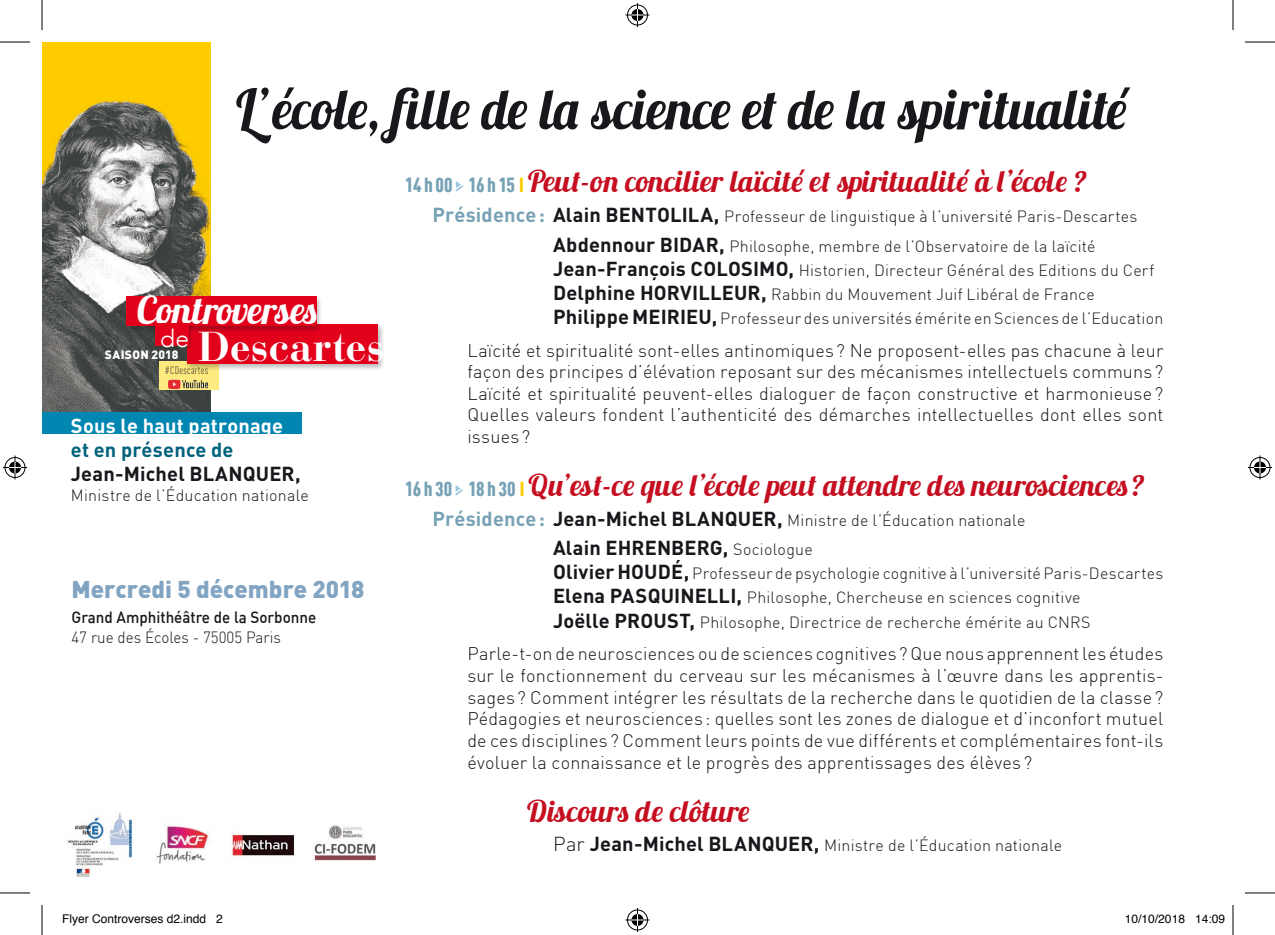
<style>
.page{position:relative;width:1275px;height:935px;background:#fff}
.page>*{position:absolute;margin:0;border:0;box-sizing:border-box;transform-origin:0 0}
.t1{font:56px "Lobster 1.3";letter-spacing:.005em;color:#1a171c;scale:.95 1}
.t2{font:700 41.4px "Bauer Bodoni Std";color:#fff}
.t3{font:38.4px "Lobster 1.3";letter-spacing:.01em;color:#fff}
.t4{font:30px "Lobster 1.3";letter-spacing:.015em;color:#c50e1f}
.t5{font:300 24.4px "Avenir";color:#fff}
.t6{font:900 24px "DINOT";color:#81a4c2}
.t7{font:700 20px "DINOT";letter-spacing:.005em;color:#1a171c}
.t8{font:700 20px "DINOT";letter-spacing:.01em;color:#fff}
.t9{font:700 20px "DINOT";letter-spacing:.01em;color:#00627d}
.t10{font:300 18px/21.6px "DIN";letter-spacing:.015em;color:#1a171c;text-align:justify}
.t11{font:300 16px/24px "DIN";letter-spacing:.015em;color:#1a171c}
.t12{font:500 16px "DIN";color:#1a171c;scale:.95 1}
.t13{font:300 16px "DIN";letter-spacing:.015em;color:#1a171c;scale:.95 1}
.t14{font:12px "Helvetica";color:#000}
.t15{font:900 12px "DINOT";letter-spacing:.03em;color:#fff}
.t16{font:300 condensed 10.8px "DINOT";letter-spacing:.03em;color:#1a171c}
.s1{font-family:"DIN Cond";font-weight:900;font-size:20px;color:#77a2b5}
.s2{font-family:"Pointers";font-size:12px;color:#97c5df}
.s3{font-family:"DINOT";font-weight:700;font-size:20px;color:#fc0}
.s4{font-family:"DINOT";font-weight:700;font-size:20px;color:#77a2b5}
.s5{font-family:"DINOT";font-weight:700;font-size:20px}
.s6{font-family:"DIN";font-weight:300;font-size:16px}
.s7{font-family:"DINOT";font-size:20px}
</style>
<div class="page">
<div style="left:42px;top:42px;width:168px;height:379px;background:#fc0"></div>
<img style="left:42px;top:100px;width:168px;height:312px">
<div style="left:42px;top:412px;width:259px;height:21px;background:#0086b1"></div>
<img style="left:68px;top:811px;width:308px;height:66px">
<div style="left:159px;top:361px;width:59px;height:29px;background:#ffea7f"></div>
<img style="left:167px;top:379px;width:42px;height:11px">
<div style="left:185px;top:323px;width:200px;height:48px;background:#1a171c;opacity:.3"></div>
<div style="left:187px;top:324px;width:191px;height:39px;background:#e2001a"></div>
<div style="left:124px;top:296px;width:199px;height:37px;background:#1a171c;opacity:.3"></div>
<div style="left:126px;top:296px;width:190px;height:30px;background:#e2001a"></div>
<div style="left:153px;top:323px;width:39px;height:27px;background:#1a171c;opacity:.3"></div>
<div style="left:155px;top:323px;width:34px;height:22px;background:#e2001a"></div>
<hr style="left:0;top:42px;width:30px;height:1px;background:#000">
<hr style="left:1245px;top:42px;width:30px;height:1px;background:#000">
<hr style="left:0;top:892px;width:30px;height:1px;background:#000">
<hr style="left:1245px;top:892px;width:30px;height:1px;background:#000">
<hr style="left:42px;top:0;width:1px;height:30px;background:#000">
<hr style="left:42px;top:904px;width:1px;height:30px;background:#000">
<hr style="left:1232px;top:0;width:1px;height:30px;background:#000">
<hr style="left:1232px;top:904px;width:1px;height:30px;background:#000">
<svg style="left:625px;top:3px;width:24px;height:24px"></svg>
<svg style="left:625px;top:908px;width:24px;height:23px"></svg>
<svg style="left:3px;top:455px;width:24px;height:24px"></svg>
<svg style="left:1248px;top:455px;width:24px;height:24px"></svg>
<h1 class="t1" style="left:236px;top:73px;width:940px">L’école, fille de la science et de la spiritualité</h1>
<h3 class="t3" style="left:137px;top:285px;width:183px">Controverses</h3>
<h3 class="t5" style="left:160px;top:324px;width:30px">de</h3>
<h2 class="t2" style="left:198px;top:321px;width:189px">Descartes</h2>
<p class="t15" style="left:105px;top:346px;width:75px">SAISON 2018</p>
<p class="t16" style="left:165px;top:364px;width:45px">#CDescartes</p>
<p class="t8" style="left:71px;top:413px;width:214px">Sous le haut patronage</p>
<p class="t9" style="left:71px;top:437px;width:164px">et en présence de</p>
<p class="t7" style="left:71px;top:461px;width:231px">Jean-Michel BLANQUER,</p>
<p class="t11" style="left:71px;top:482px;width:239px">Ministre de l’Éducation nationale</p>
<h3 class="t6" style="left:71px;top:573px;width:294px">Mercredi 5 décembre 2018</h3>
<p class="t12" style="left:71px;top:607px;width:259px">Grand Amphithéâtre de la Sorbonne</p>
<p class="t13" style="left:71px;top:627px;width:222px">47 rue des Écoles - 75005 Paris</p>
<h3 class="t4" style="left:405px;top:162px;width:683px"><span class="s1">14 h 00</span> <span class="s2">j</span> <span class="s1">16 h 15</span> <span class="s3">I</span> Peut-on concilier laïcité et spiritualité à l’école ?</h3>
<p class="t11" style="left:553px;top:201px;width:586px;line-height:29.6px;text-indent:-120px"><span class="s4">Présidence:</span> <span class="s5">Alain BENTOLILA,</span> Professeur de linguistique à l’université Paris-Descartes<br><span class="s5">Abdennour BIDAR,</span> Philosophe, membre de l’Observatoire de la laïcité</p>
<p class="t11" style="left:553px;top:258px;width:612px"><span class="s5">Jean-François COLOSIMO,</span> Historien, Directeur Général des Editions du Cerf<br><span class="s5">Delphine HORVILLEUR,</span> Rabbin du Mouvement Juif Libéral de France<br><span class="s5">Philippe MEIRIEU,</span> Professeur des universités émérite en Sciences de l’Education</p>
<p class="t10" style="left:467px;top:339px;width:697px">Laïcité et spiritualité sont-elles antinomiques ? Ne proposent-elles pas chacune à leur façon des principes d’élévation reposant sur des mécanismes intellectuels communs ?<br>Laïcité et spiritualité peuvent-elles dialoguer de façon constructive et harmonieuse?<br>Quelles valeurs fondent l’authenticité des démarches intellectuelles dont elles sont issues?</p>
<h3 class="t4" style="left:405px;top:466px;width:741px"><span class="s1">16 h 30</span> <span class="s2">j</span> <span class="s1">18 h 30</span> <span class="s3">I</span> Qu’est-ce que l’école peut attendre des neurosciences?</h3>
<p class="t11" style="left:432px;top:508px;width:594px"><span class="s4">Présidence:</span> <span class="s5">Jean-Michel BLANQUER,</span> Ministre de l’Éducation nationale</p>
<p class="t7" style="left:553px;top:535px;width:261px">Alain EHRENBERG, <span class="s6">Sociologue</span></p>
<p class="t11" style="left:553px;top:561px;width:612px"><span class="s5">Olivier HOUDÉ,</span> Professeur de psychologie cognitive à l’université Paris-Descartes<br><span class="s5">Elena PASQUINELLI,</span> Philosophe, Chercheuse en sciences cognitive<br><span class="s5">Joëlle PROUST,</span> Philosophe, Directrice de recherche émérite au CNRS</p>
<p class="t10" style="left:467px;top:643px;width:697px">Parle-t-on de neurosciences ou de sciences cognitives? Que nous apprennent les études sur le fonctionnement du cerveau sur les mécanismes à l’œuvre dans les apprentis&shy;sages ? Comment intégrer les résultats de la recherche dans le quotidien de la classe?<br>Pédagogies et neurosciences : quelles sont les zones de dialogue et d’inconfort mutuel de ces disciplines ? Comment leurs points de vue différents et complémentaires font-ils évoluer la connaissance et le progrès des apprentissages des élèves ?</p>
<h3 class="t4" style="left:527px;top:791px;width:224px">Discours de clôture</h3>
<p class="t11" style="left:553px;top:833px;width:511px"><span class="s7">Par</span> <span class="s5">Jean-Michel BLANQUER,</span> Ministre de l’Éducation nationale</p>
<p class="t14" style="left:62px;top:909px;width:162px">Flyer Controverses d2.indd 2</p>
<p class="t14" style="left:1125px;top:909px;width:102px">10/10/2018 14:09</p>
</div>
